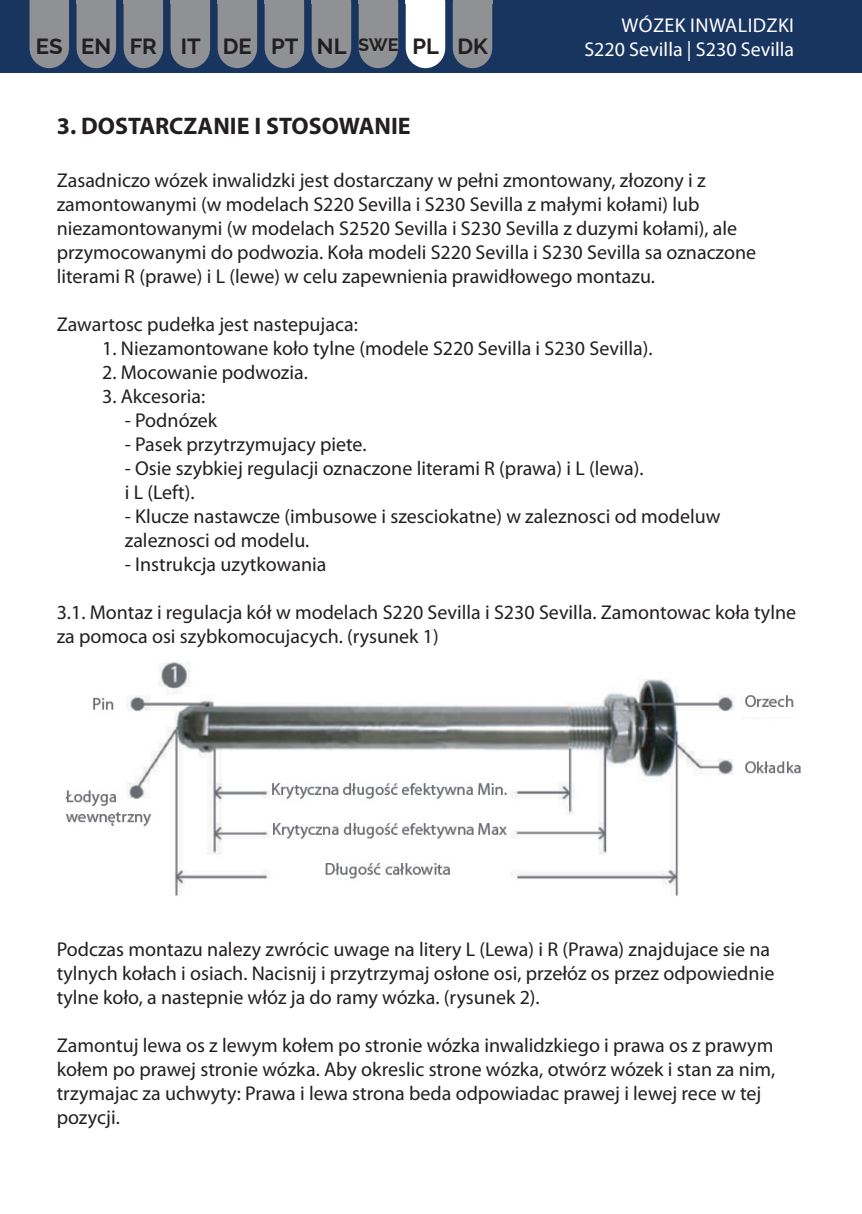
<style>
.page{position:relative;width:862px;height:1214px;background:#fff}
.page>*{position:absolute;margin:0;border:0;box-sizing:border-box;transform-origin:0 0}
.t1{font:700 24px "Myriad Pro";color:#231f20}
.t2{font:700 22px "Raleway";color:#231f20}
.t3{font:20px/24px "Myriad Pro";color:#231f20}
.t4{font:20px "Myriad Pro";color:#fff}
.t5{font:20px "Myriad Pro";letter-spacing:.02em;color:#fff}
.s1{font-size:18px}
</style>
<div class="page">
<div style="left:0;top:0;width:862px;height:73px;background:#183560"></div>
<div style="left:30px;top:0;width:39px;height:68px;background:#8f9194"></div>
<svg style="left:124px;top:4px;width:39px;height:64px;background:#878b90"></svg>
<hr style="left:124px;top:0;width:39px;height:4px;background:#8f9194">
<svg style="left:77px;top:4px;width:39px;height:64px;background:#878b90"></svg>
<hr style="left:77px;top:0;width:39px;height:4px;background:#8f9194">
<svg style="left:312px;top:4px;width:39px;height:64px;background:#878b90"></svg>
<hr style="left:312px;top:0;width:39px;height:4px;background:#8f9194">
<svg style="left:453px;top:4px;width:39px;height:64px;background:#878b90"></svg>
<hr style="left:453px;top:0;width:39px;height:4px;background:#8f9194">
<svg style="left:265px;top:4px;width:39px;height:64px;background:#878b90"></svg>
<hr style="left:265px;top:0;width:39px;height:4px;background:#8f9194">
<svg style="left:406px;top:4px;width:39px;height:64px;background:#f0f2f4"></svg>
<hr style="left:406px;top:0;width:39px;height:4px;background:#fff">
<svg style="left:218px;top:4px;width:39px;height:64px;background:#878b90"></svg>
<hr style="left:218px;top:0;width:39px;height:4px;background:#8f9194">
<svg style="left:359px;top:4px;width:39px;height:64px;background:#878b90"></svg>
<hr style="left:359px;top:0;width:39px;height:4px;background:#8f9194">
<svg style="left:171px;top:4px;width:39px;height:64px;background:#878b90"></svg>
<hr style="left:171px;top:0;width:39px;height:4px;background:#8f9194">
<img style="left:65px;top:662px;width:736px;height:234px">
<p class="t5" style="left:621px;top:13px;width:174px">WÓZEK INWALIDZKI</p>
<p class="t2" style="left:36px;top:28px;width:453px">ES EN FR IT DE PT NL <span class="s1">SWE</span> PL DK</p>
<p class="t4" style="left:584px;top:37px;width:211px">S220 Sevilla | S230 Sevilla</p>
<p class="t1" style="left:57px;top:110px;width:355px">3. DOSTARCZANIE I STOSOWANIE</p>
<p class="t3" style="left:57px;top:168px;width:701px">Zasadniczo wózek inwalidzki jest dostarczany w pełni zmontowany, złozony i z zamontowanymi (w modelach S220 Sevilla i S230 Sevilla z małymi kołami) lub niezamontowanymi (w modelach S2520 Sevilla i S230 Sevilla z duzymi kołami), ale przymocowanymi do podwozia. Koła modeli S220 Sevilla i S230 Sevilla sa oznaczone literami R (prawe) i L (lewe) w celu zapewnienia prawidłowego montazu.</p>
<p class="t3" style="left:57px;top:312px;width:303px">Zawartosc pudełka jest nastepujaca:</p>
<p class="t3" style="left:102px;top:336px;width:552px">1. Niezamontowane koło tylne (modele S220 Sevilla i S230 Sevilla).</p>
<p class="t3" style="left:102px;top:360px;width:207px">2. Mocowanie podwozia.</p>
<p class="t3" style="left:102px;top:384px;width:105px">3. Akcesoria:</p>
<p class="t3" style="left:125px;top:408px;width:94px">- Podnózek</p>
<p class="t3" style="left:125px;top:432px;width:243px">- Pasek przytrzymujacy piete.</p>
<p class="t3" style="left:125px;top:456px;width:520px">- Osie szybkiej regulacji oznaczone literami R (prawa) i L (lewa). i L (Left).</p>
<p class="t3" style="left:125px;top:504px;width:597px">- Klucze nastawcze (imbusowe i szesciokatne) w zaleznosci od modeluw zaleznosci od modelu.</p>
<p class="t3" style="left:125px;top:552px;width:203px">- Instrukcja uzytkowania</p>
<p class="t3" style="left:57px;top:600px;width:741px">3.1. Montaz i regulacja kół w modelach S220 Sevilla i S230 Sevilla. Zamontowac koła tylne za pomoca osi szybkomocujacych. (rysunek 1)</p>
<p class="t3" style="left:57px;top:936px;width:719px">Podczas montazu nalezy zwrócic uwage na litery L (Lewa) i R (Prawa) znajdujace sie na tylnych kołach i osiach. Nacisnij i przytrzymaj osłone osi, przełóz os przez odpowiednie tylne koło, a nastepnie włóz ja do ramy wózka. (rysunek 2).</p>
<p class="t3" style="left:57px;top:1032px;width:720px">Zamontuj lewa os z lewym kołem po stronie wózka inwalidzkiego i prawa os z prawym kołem po prawej stronie wózka. Aby okreslic strone wózka, otwórz wózek i stan za nim, trzymajac za uchwyty: Prawa i lewa strona beda odpowiadac prawej i lewej rece w tej pozycji.</p>
</div>
